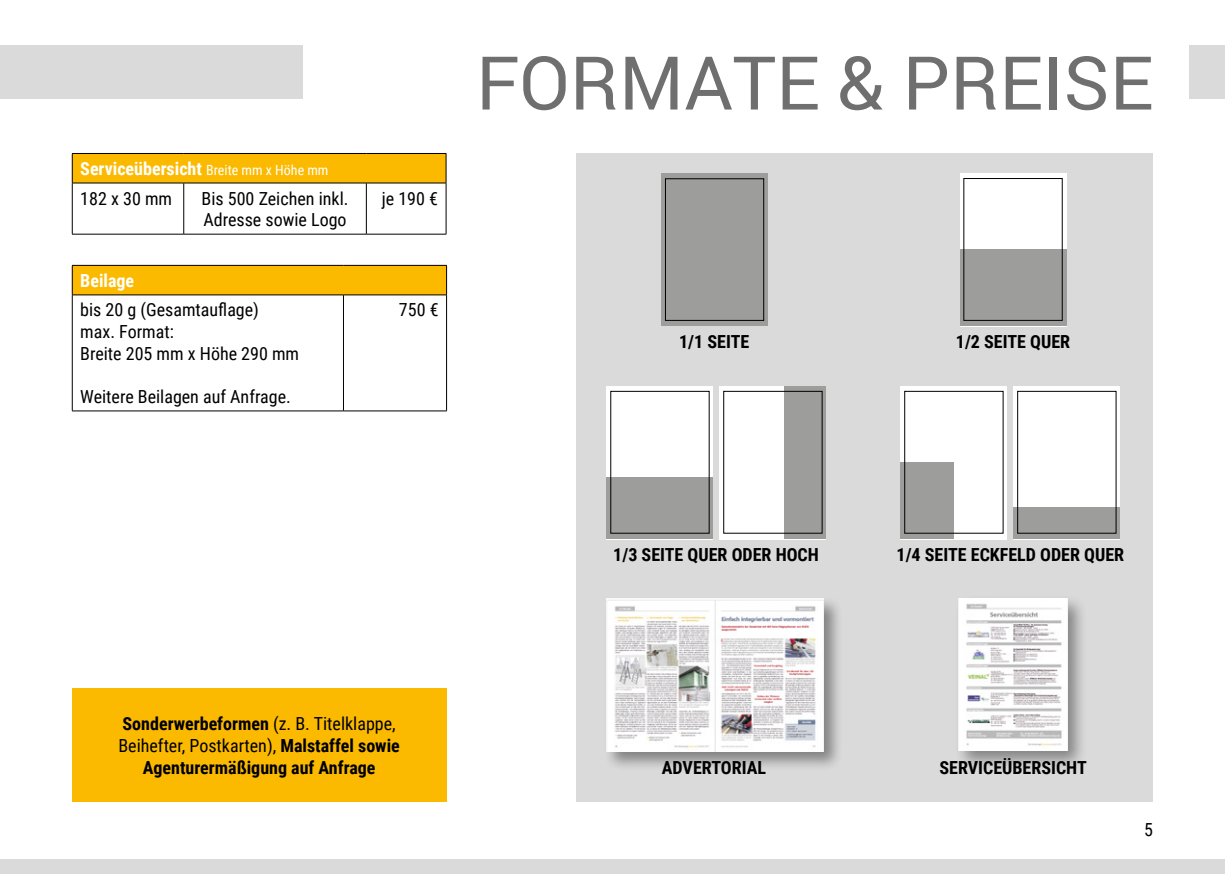
<style>
.page{position:relative;width:1225px;height:874px;background:#fff}
.page>*{position:absolute;margin:0;border:0;box-sizing:border-box;transform-origin:0 0}
.t1{font:74.2px "Roboto";color:#706f6f}
.t2{font:700 18px/21.6px "Roboto Condensed";color:#000;text-align:center}
.t3{font:18px/21.6px "Roboto Condensed";color:#000}
.t4{font:700 18px/29.6px "Roboto Condensed";color:#fff}
.s1{font-weight:400;font-size:14px}
.s2{font-weight:400;color:#000}
.s3{font-weight:400}
</style>
<div class="page">
<div style="left:576px;top:153px;width:577px;height:648px;background:#dadada"></div>
<div style="left:72px;top:688px;width:374px;height:113px;background:#fbba00"></div>
<div style="left:661px;top:173px;width:106px;height:153px;background:#9d9d9c"></div>
<div style="left:960px;top:173px;width:106px;height:153px;background:#fff"></div>
<div style="left:963px;top:178px;width:99px;height:142px;border:1px solid #000"></div>
<div style="left:960px;top:249px;width:106px;height:77px;background:#9d9d9c"></div>
<div style="left:607px;top:386px;width:106px;height:153px;background:#fff"></div>
<div style="left:720px;top:386px;width:106px;height:153px;background:#fff"></div>
<div style="left:610px;top:391px;width:99px;height:142px;border:1px solid #000"></div>
<div style="left:723px;top:391px;width:99px;height:142px;border:1px solid #000"></div>
<div style="left:607px;top:477px;width:106px;height:61px;background:#9d9d9c"></div>
<div style="left:785px;top:386px;width:41px;height:152px;background:#9d9d9c"></div>
<div style="left:900px;top:386px;width:107px;height:153px;background:#fff"></div>
<div style="left:1013px;top:386px;width:107px;height:153px;background:#fff"></div>
<div style="left:904px;top:391px;width:99px;height:142px;border:1px solid #000"></div>
<div style="left:1017px;top:391px;width:99px;height:142px;border:1px solid #000"></div>
<div style="left:900px;top:462px;width:54px;height:76px;background:#9d9d9c"></div>
<div style="left:1013px;top:507px;width:107px;height:31px;background:#9d9d9c"></div>
<div style="left:0;top:859px;width:1225px;height:14px;background:#dadada"></div>
<div style="left:0;top:45px;width:303px;height:54px;background:#dadada"></div>
<div style="left:1189px;top:45px;width:36px;height:54px;background:#dadada"></div>
<div style="left:954px;top:594px;width:134px;height:177px;background:#000;opacity:.4"></div>
<img style="left:959px;top:598px;width:108px;height:152px">
<div style="left:603px;top:595px;width:239px;height:176px;background:#000;opacity:.4"></div>
<img style="left:607px;top:598px;width:216px;height:153px">
<div style="left:72px;top:153px;width:374px;height:30px;background:#fbba00"></div>
<hr style="left:72px;top:153px;width:112px;height:1px;background:#000">
<svg style="left:72px;top:154px;width:1px;height:28px"></svg>
<hr style="left:184px;top:153px;width:182px;height:1px;background:#000">
<hr style="left:366px;top:153px;width:80px;height:1px;background:#000">
<svg style="left:446px;top:154px;width:1px;height:29px"></svg>
<hr style="left:72px;top:182px;width:112px;height:1px;background:#000">
<hr style="left:72px;top:183px;width:1px;height:51px;background:#000">
<hr style="left:184px;top:182px;width:182px;height:1px;background:#000">
<hr style="left:183px;top:183px;width:1px;height:51px;background:#000">
<hr style="left:366px;top:182px;width:80px;height:1px;background:#000">
<hr style="left:366px;top:183px;width:1px;height:51px;background:#000">
<hr style="left:446px;top:183px;width:1px;height:51px;background:#000">
<hr style="left:72px;top:234px;width:112px;height:1px;background:#000">
<hr style="left:184px;top:234px;width:182px;height:1px;background:#000">
<hr style="left:366px;top:234px;width:80px;height:1px;background:#000">
<div style="left:72px;top:265px;width:374px;height:30px;background:#fbba00"></div>
<hr style="left:72px;top:265px;width:271px;height:1px;background:#000">
<svg style="left:72px;top:265px;width:1px;height:29px"></svg>
<hr style="left:343px;top:265px;width:104px;height:1px;background:#000">
<svg style="left:446px;top:265px;width:1px;height:29px"></svg>
<hr style="left:72px;top:294px;width:271px;height:1px;background:#000">
<hr style="left:72px;top:295px;width:1px;height:115px;background:#000">
<hr style="left:343px;top:294px;width:104px;height:1px;background:#000">
<hr style="left:343px;top:295px;width:1px;height:115px;background:#000">
<hr style="left:446px;top:295px;width:1px;height:115px;background:#000">
<hr style="left:72px;top:410px;width:271px;height:1px;background:#000">
<hr style="left:343px;top:410px;width:104px;height:1px;background:#000">
<p class="t4" style="left:80px;top:155px;width:250px">Serviceübersicht <span class="s1">Breite mm x Höhe mm<br></span><span class="s2">182 x 30 mm</span></p>
<p class="t3" style="left:202px;top:188px;width:148px">Bis 500 Zeichen inkl.<br>Adresse sowie Logo</p>
<p class="t3" style="left:382px;top:188px;width:58px">je 190 €</p>
<p class="t4" style="left:80px;top:267px;width:55px">Beilage</p>
<p class="t3" style="left:80px;top:298px;width:220px">bis 20 g (Gesamtauflage)<br>max. Format:<br>Breite 205 mm x Höhe 290 mm</p>
<p class="t3" style="left:80px;top:387px;width:212px">Weitere Beilagen auf Anfrage.</p>
<p class="t3" style="left:399px;top:300px;width:41px">750 €</p>
<h1 class="t1" style="left:476px;top:40px;width:678px">FORMATE &amp; PREISE</h1>
<p class="t2" style="left:679px;top:332px;width:72px">1/1 SEITE</p>
<p class="t2" style="left:956px;top:332px;width:116px">1/2 SEITE QUER</p>
<p class="t2" style="left:613px;top:545px;width:207px">1/3 SEITE QUER ODER HOCH</p>
<p class="t2" style="left:896px;top:545px;width:229px">1/4 SEITE ECKFELD ODER QUER</p>
<p class="t2" style="left:118px;top:714px;width:283px">Sonderwerbeformen <span class="s3">(z. B. Titelklappe,<br>Beihefter, Postkarten),</span> Malstaffel sowie<br>Agenturermäßigung auf Anfrage</p>
<p class="t2" style="left:662px;top:757px;width:106px">ADVERTORIAL</p>
<p class="t2" style="left:939px;top:757px;width:149px">SERVICEÜBERSICHT</p>
<p class="t3" style="left:1144px;top:820px;width:10px">5</p>
</div>
